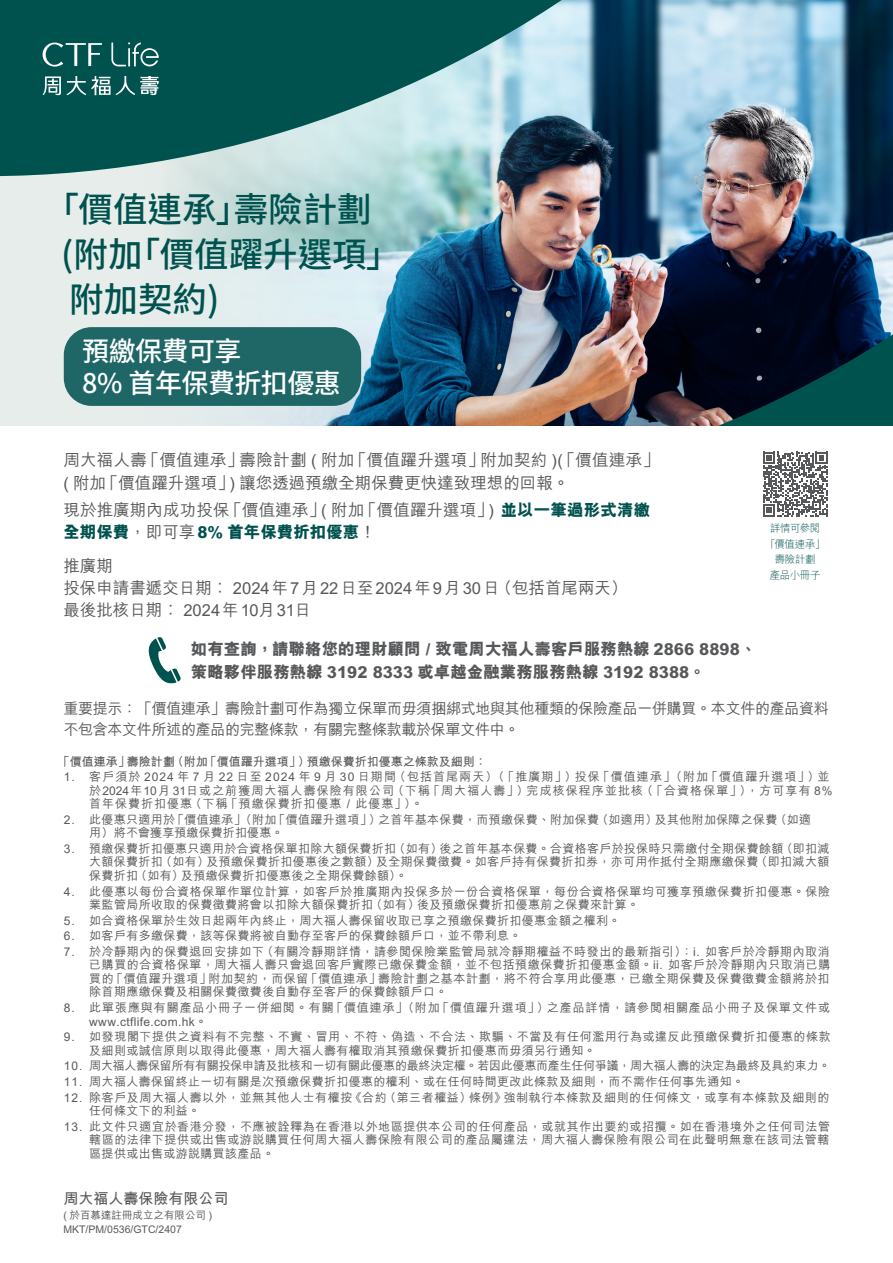
<style>
.page{position:relative;width:893px;height:1263px;background:#fff}
.page>*{position:absolute;margin:0;border:0;box-sizing:border-box;transform-origin:0 0}
.t1{font:500 34.5px/45px "Noto Sans CJ Ktc";color:#00524f}
.t2{font:500 27px/31.5px "Noto Sans CJ Ktc";letter-spacing:-.02em;color:#fff}
.t3{font:500 16.5px/22.5px "M Hei HK";color:#57585a}
.t4{font:800 16.5px/22.5px "M Hei HK";color:#57585a}
.t5{font:500 15px/21px "M Hei HK";letter-spacing:-.02em;color:#57585a}
.t6{font:700 15px "M Hei HK";color:#57585a}
.t7{font:500 12px/13.5px "M Hei HK";letter-spacing:.03em;color:#57585a}
.t8{font:500 12px/13.5px "M Hei HK";letter-spacing:.09em;color:#57585a}
.t9{font:500 12px/13.5px "M Hei HK";letter-spacing:.05em;color:#57585a}
.t10{font:500 12px/13.5px "M Hei HK";letter-spacing:.075em;color:#57585a}
.t11{font:500 12px "M Hei HK";letter-spacing:-.02em;color:#57585a}
.t12{font:700 12px "M Hei HK";color:#57585a}
.t13{font:300 10.5px/15.6px "M Hei HK";letter-spacing:-.04em;color:#00524f;text-align:center}
.t14{font:700 10.5px "M Hei HK";color:#57585a}
.t15{font:500 10.5px "M Hei HK";color:#57585a}
.s1{font-weight:800;color:#00524f}
.s2{font-family:"Arial";font-weight:400}
.s3{font-family:"M Hei HKS"}
</style>
<div class="page">
<div style="left:0;top:0;width:893px;height:425px;background:#e7edeb"></div>
<img style="left:176px;top:0;width:717px;height:310px">
<svg style="left:148px;top:637px;width:33px;height:47px"></svg>
<svg style="left:763px;top:452px;width:65px;height:65px"></svg>
<img style="left:63px;top:310px;width:830px;height:115px">
<svg style="left:0;top:0;width:870px;height:176px;background:#51858d"></svg>
<div style="left:64px;top:327px;width:297px;height:79px;background:#1e6766;border-radius:28px"></div>
<svg style="left:111px;top:43px;width:48px;height:23px"></svg>
<svg style="left:43px;top:43px;width:59px;height:24px"></svg>
<svg style="left:43px;top:76px;width:116px;height:19px;background:#508886"></svg>
<h1 class="t1" style="left:61px;top:187px;width:341px;text-indent:-17px">「價值連承」壽險計劃<br>(附加「價值躍升選項」附加契約)</h1>
<h2 class="t2" style="left:82px;top:336px;width:260px">預繳保費可享<br>8% 首年保費折扣優惠</h2>
<h3 class="t3" style="left:63px;top:448px;width:597px">周大福人壽「價值連承」壽險計劃 ( 附加「價值躍升選項」附加契約 )(「價值連承」( 附加「價值躍升選項」) 讓您透過預繳全期保費更快達致理想的回報。</h3>
<h3 class="t3" style="left:63px;top:497px;width:588px">現於推廣期內成功投保「價值連承」( 附加「價值躍升選項」) <span class="s1">並以一筆過形式清繳全期保費</span>，即可享<span class="s1">8% 首年保費折扣優惠</span>！</h3>
<h3 class="t3" style="left:63px;top:554px;width:566px;line-height:21.9px">推廣期<br>投保申請書遞交日期︰ 2024年7月22日至2024年9月30日（包括首尾兩天）最後批核日期︰ 2024年<span class="s2">10</span>月<span class="s2">31</span>日</h3>
<h3 class="t4" style="left:191px;top:638px;width:567px">如有查詢，請聯絡您的理財顧問 / 致電周大<span class="s3">福</span>人壽客戶服務熱線 2866 8898、策略夥伴服務熱線 3192 8333 或卓越金融業務服務熱線 3192 8388。</h3>
<p class="t5" style="left:63px;top:697px;width:767px">重要提示：「價值連承」壽險計劃可作為獨立保單而毋須捆綁式地與其他種類的保險產品一併購買。本文件的產品資料不包含本文件所述的產品的完整條款，有關完整條款載於保單文件中。</p>
<p class="t13" style="left:765px;top:520px;width:61px">詳情可參閱「價值連承」壽險計劃<br>產品小冊子</p>
<p class="t12" style="left:58px;top:752px;width:431px">「價值連承」壽險計劃（附加「價值躍升選項」）預繳保費折扣優惠之條款及細則：</p>
<p class="t8" style="left:89px;top:769px;width:745px;text-indent:-26px"><span class="s2">1.</span> 客戶須於 2024 年 7 月 22 日至 2024 年 9 月 30 日期間（包括首尾兩天）（「推廣期」）投保「價值連承」（附加「價值躍升選項」）並於2024 年<span class="s2">10</span>月 <span class="s2">31</span>日或之前獲周大福人壽保險有限公司（下稱「周大福人壽」）完成核保程序並批核（「合資格保單」），方可享有 8%首年保費折扣優惠（下稱「預繳保費折扣優惠 / 此優惠」）。</p>
<p class="t7" style="left:89px;top:812px;width:723px;text-indent:-26px"><span class="s2">2.</span> 此優惠只適用於「價值連承」（附加「價值躍升選項」）之首年基本保費，而預繳保費、附加保費（如適用）及其他附加保障之保費（如適用）將不會獲享預繳保費折扣優惠。</p>
<p class="t7" style="left:89px;top:841px;width:742px;text-align:justify;text-indent:-26px"><span class="s2">3.</span> 預繳保費折扣優惠只適用於合資格保單扣除大額保費折扣（如有）後之首年基本保費。合資格客戶於投保時只需繳付全期保費餘額（即扣減大額保費折扣（如有）及預繳保費折扣優惠後之數額）及全期保費徵費。如客戶持有保費折扣券，亦可用作抵付全期應繳保費（即扣減大額保費折扣（如有）及預繳保費折扣優惠後之全期保費餘額）。</p>
<p class="t7" style="left:89px;top:883px;width:742px;text-indent:-26px"><span class="s2">4.</span> 此優惠以每份合資格保單作單位計算，如客戶於推廣期內投保多於一份合資格保單，每份合資格保單均可獲享預繳保費折扣優惠。保險業監管局所收取的保費徵費將會以扣除大額保費折扣（如有）後及預繳保費折扣優惠前之保費來計算。</p>
<p class="t7" style="left:64px;top:913px;width:558px"><span class="s2">5.</span> 如合資格保單於生效日起兩年內終止，周大福人壽保留收取已享之預繳保費折扣優惠金額之權利。</p>
<p class="t7" style="left:64px;top:928px;width:459px"><span class="s2">6.</span> 如客戶有多繳保費，該等保費將被自動存至客戶的保費餘額戶口，並不帶利息。</p>
<p class="t7" style="left:89px;top:944px;width:743px;text-align:justify;text-indent:-26px"><span class="s2">7.</span> 於冷靜期內的保費退回安排如下（有關冷靜期詳情，請參閱保險業監管局就冷靜期權益不時發出的最新指引）：i. 如客戶於冷靜期內取消已購買的合資格保單，周大福人壽只會退回客戶實際已繳保費金額，並不包括預繳保費折扣優惠金額。ii. 如客戶於冷靜期內只取消已購買的「價值躍升選項」附加契約，而保留「價值連承」壽險計劃之基本計劃，將不符合享用此優惠，已繳全期保費及保費徵費金額將於扣除首期應繳保費及相關保費徵費後自動存至客戶的保費餘額戶口。</p>
<p class="t10" style="left:89px;top:1000px;width:742px;text-indent:-26px"><span class="s2">8.</span> 此單張應與有關產品小冊子一併細閱。有關「價值連承」（附加「價值躍升選項」）之產品詳情，請參閱相關產品小冊子及保單文件或www.ctflife.com.hk。</p>
<p class="t9" style="left:89px;top:1029px;width:743px;text-indent:-26px"><span class="s2">9.</span> 如發現閣下提供之資料有不完整、不實、冒用、不符、偽造、不合法、欺騙、不當及有任何濫用行為或違反此預繳保費折扣優惠的條款及細則或誠信原則以取得此優惠，周大福人壽有權取消其預繳保費折扣優惠而毋須另行通知。</p>
<p class="t11" style="left:64px;top:1057px;width:768px"><span class="s2">10.</span> 周大福人壽保留所有有關投保申請及批核和一切有關此優惠的最終決定權。若因此優惠而產生任何爭議，周大福人壽的決定為最終及具約束力。</p>
<p class="t7" style="left:64px;top:1074px;width:682px"><span class="s2">11.</span> 周大福人壽保留終止一切有關是次預繳保費折扣優惠的權利、或在任何時間更改此條款及細則，而不需作任何事先通知。</p>
<p class="t7" style="left:89px;top:1089px;width:742px;text-indent:-26px"><span class="s2">12.</span> 除客戶及周大福人壽以外，並無其他人士有權按《合約（第三者權益）條例》強制執行本條款及細則的任何條文，或享有本條款及細則的任何條文下的利益。</p>
<p class="t7" style="left:89px;top:1118px;width:742px;text-align:justify;text-indent:-26px"><span class="s2">13.</span> 此文件只適宜於香港分發，不應被詮釋為在香港以外地區提供本公司的任何產品，或就其作出要約或招攬。如在香港境外之任何司法管轄區的法律下提供或出售或游說購買任何周大福人壽保險有限公司的產品屬違法，周大福人壽保險有限公司在此聲明無意在該司法管轄區提供或出售或游說購買該產品。</p>
<p class="t6" style="left:63px;top:1187px;width:167px">周大福人壽保險有限公司</p>
<p class="t15" style="left:63px;top:1207px;width:150px">( 於百慕達註冊成立之有限公司 )</p>
<p class="t14" style="left:63px;top:1222px;width:120px">MKT/PM/0536/GTC/2407</p>
</div>
